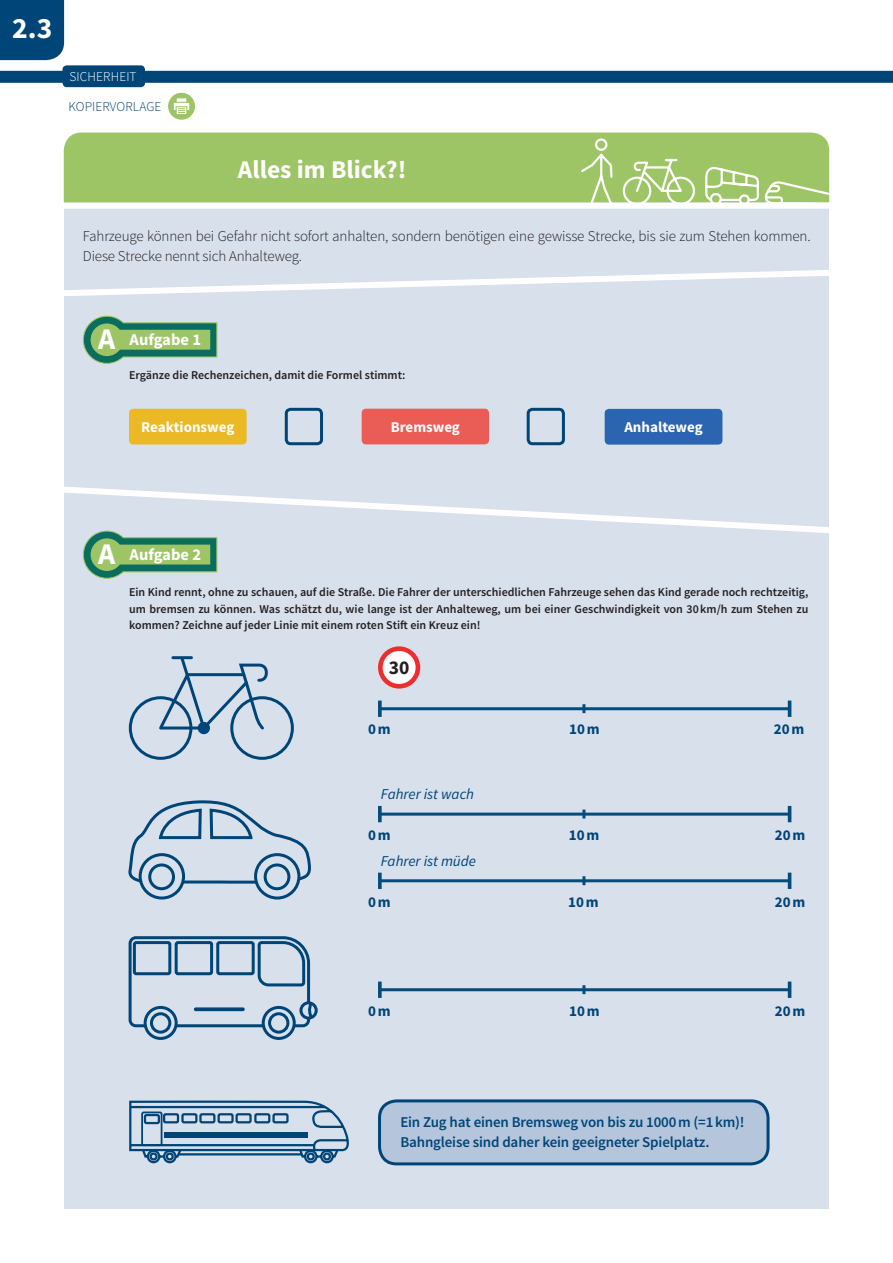
<style>
.page{position:relative;width:893px;height:1263px;background:#fff}
.page>*{position:absolute;margin:0;border:0;box-sizing:border-box;transform-origin:0 0}
.t1{font:700 29.55px "Source Sans Pro";color:#fff}
.t2{font:700 25.5px "Source Sans Pro";color:#fff}
.t3{font:700 19.5px "Source Sans Pro";color:#231f20}
.t4{font:700 16.5px "Source Sans Pro";color:#fff}
.t5{font:300 15px/19.5px "Source Sans Pro";letter-spacing:-.01em;color:#231f20}
.t6{font:600 15px/19.5px "Source Sans Pro";letter-spacing:-.01em;color:#004577}
.t7{font:700 15px "Source Sans Pro";letter-spacing:.11em;color:#004577}
.t8{font:700 15px "Source Sans Pro";color:#fff}
.t9{font:italic 15px "Source Sans Pro";color:#004577}
.t10{font:300 13.5px "Source Sans Pro";letter-spacing:.01em;color:#004577}
.t11{font:300 13.5px "Source Sans Pro";letter-spacing:.01em;color:#fff}
.t12{font:600 12px/16.5px "Source Sans Pro";color:#231f20;text-align:justify}
.s1{font-size:30px}
</style>
<div class="page">
<div style="left:0;top:71px;width:893px;height:12px;background:#004577"></div>
<div style="left:168px;top:93px;width:27px;height:27px;background:#9dc565;border-radius:50%"></div>
<svg style="left:173px;top:102px;width:17px;height:9px"></svg>
<div style="left:176px;top:106px;width:11px;height:9px;border:1px solid #9dc565"></div>
<svg style="left:175px;top:98px;width:13px;height:15px"></svg>
<div style="left:63px;top:65px;width:82px;height:22px;background:#004577;border-radius:4px"></div>
<div style="left:0;top:0;width:64px;height:60px;background:#004577"></div>
<div style="left:64px;top:199px;width:764px;height:1010px;background:#d8e0ec"></div>
<div style="left:64px;top:203px;width:765px;height:6px;background:#fff"></div>
<svg style="left:64px;top:266px;width:765px;height:34px"></svg>
<svg style="left:82px;top:315px;width:136px;height:49px"></svg>
<div style="left:129px;top:409px;width:118px;height:35px;background:#eab925;border-radius:4px"></div>
<div style="left:285px;top:408px;width:38px;height:37px;border:3px solid #004577;border-radius:4px"></div>
<div style="left:527px;top:408px;width:38px;height:37px;border:3px solid #004577;border-radius:4px"></div>
<div style="left:362px;top:409px;width:127px;height:35px;background:#ea5d57;border-radius:4px"></div>
<div style="left:605px;top:409px;width:117px;height:36px;background:#2b64b0;border-radius:4px"></div>
<svg style="left:64px;top:483px;width:765px;height:96px"></svg>
<svg style="left:128px;top:656px;width:166px;height:104px"></svg>
<div style="left:198px;top:722px;width:12px;height:12px;background:#004577;border-radius:50%"></div>
<hr style="left:380px;top:707px;width:410px;height:3px;background:#044c7a">
<svg style="left:378px;top:700px;width:4px;height:17px"></svg>
<hr style="left:788px;top:700px;width:3px;height:17px;background:#044c7a">
<svg style="left:582px;top:704px;width:3px;height:9px"></svg>
<hr style="left:380px;top:813px;width:410px;height:3px;background:#044c7a">
<svg style="left:378px;top:806px;width:4px;height:16px"></svg>
<hr style="left:788px;top:806px;width:3px;height:16px;background:#044c7a">
<svg style="left:582px;top:809px;width:3px;height:9px"></svg>
<hr style="left:380px;top:988px;width:410px;height:3px;background:#044c7a">
<svg style="left:378px;top:981px;width:4px;height:17px"></svg>
<hr style="left:788px;top:981px;width:3px;height:17px;background:#044c7a">
<svg style="left:582px;top:985px;width:3px;height:9px"></svg>
<hr style="left:380px;top:879px;width:410px;height:3px;background:#044c7a">
<svg style="left:378px;top:873px;width:4px;height:16px"></svg>
<hr style="left:788px;top:873px;width:3px;height:16px;background:#044c7a">
<svg style="left:582px;top:876px;width:3px;height:9px"></svg>
<svg style="left:129px;top:800px;width:182px;height:100px"></svg>
<div style="left:299px;top:1001px;width:19px;height:18px;border:3px solid #004577;border-radius:50%"></div>
<svg style="left:128px;top:936px;width:187px;height:104px"></svg>
<div style="left:378px;top:646px;width:42px;height:42px;background:#ee2d2d;border-radius:50%"></div>
<div style="left:383px;top:651px;width:33px;height:33px;background:#fff;border-radius:50%"></div>
<svg style="left:129px;top:1100px;width:220px;height:64px"></svg>
<div style="left:379px;top:1101px;width:389px;height:63px;background:#b5c5db;border-radius:17px"></div>
<div style="left:378px;top:1099px;width:391px;height:66px;border:3px solid #004577;border-radius:17px"></div>
<div style="left:64px;top:133px;width:760px;height:69px;background:#9dc565"></div>
<svg style="left:579px;top:137px;width:251px;height:66px;background:#a9cc78"></svg>
<h1 class="t1" style="left:12px;top:9px;width:42px">2.3</h1>
<p class="t11" style="left:69px;top:69px;width:69px">SICHERHEIT</p>
<p class="t10" style="left:69px;top:98px;width:94px">KOPIERVORLAGE</p>
<h2 class="t2" style="left:238px;top:153px;width:170px">Alles im Blick?!</h2>
<p class="t5" style="left:83px;top:227px;width:729px">Fahrzeuge können bei Gefahr nicht sofort anhalten, sondern benötigen eine gewisse Strecke, bis sie zum Stehen kommen.<br>Diese Strecke nennt sich Anhalteweg.</p>
<h3 class="t4" style="left:98px;top:329px;width:104px"><span class="s1">A</span> Aufgabe 1</h3>
<p class="t12" style="left:129px;top:367px;width:278px">Ergänze die Rechenzeichen, damit die Formel stimmt:</p>
<p class="t8" style="left:141px;top:418px;width:95px">Reaktionsweg</p>
<p class="t8" style="left:391px;top:417px;width:71px">Bremsweg</p>
<p class="t8" style="left:624px;top:418px;width:80px">Anhalteweg</p>
<h3 class="t4" style="left:98px;top:544px;width:104px"><span class="s1">A</span> Aufgabe 2</h3>
<p class="t12" style="left:129px;top:584px;width:681px">Ein Kind rennt, ohne zu schauen, auf die Straße. Die Fahrer der unterschiedlichen Fahrzeuge sehen das Kind gerade noch rechtzeitig, um bremsen zu können. Was schätzt du, wie lange ist der Anhalteweg, um bei einer Geschwindigkeit von 30 km/h zum Stehen zu kommen? Zeichne auf jeder Linie mit einem roten Stift ein Kreuz ein!</p>
<h3 class="t3" style="left:389px;top:655px;width:22px">30</h3>
<p class="t7" style="left:368px;top:720px;width:24px">0m</p>
<p class="t7" style="left:569px;top:720px;width:32px">10m</p>
<p class="t7" style="left:774px;top:720px;width:32px">20m</p>
<p class="t9" style="left:381px;top:784px;width:95px">Fahrer ist wach</p>
<p class="t7" style="left:368px;top:825px;width:24px">0m</p>
<p class="t7" style="left:569px;top:825px;width:32px">10m</p>
<p class="t7" style="left:775px;top:825px;width:32px">20m</p>
<p class="t9" style="left:381px;top:852px;width:97px">Fahrer ist müde</p>
<p class="t7" style="left:368px;top:892px;width:24px">0m</p>
<p class="t7" style="left:568px;top:892px;width:32px">10m</p>
<p class="t7" style="left:775px;top:892px;width:32px">20m</p>
<p class="t7" style="left:368px;top:1001px;width:24px">0m</p>
<p class="t7" style="left:569px;top:1001px;width:32px">10m</p>
<p class="t7" style="left:775px;top:1001px;width:32px">20m</p>
<p class="t6" style="left:400px;top:1113px;width:346px">Ein Zug hat einen Bremsweg von bis zu 1000m (=1km)!<br>Bahngleise sind daher kein geeigneter Spielplatz.</p>
</div>
